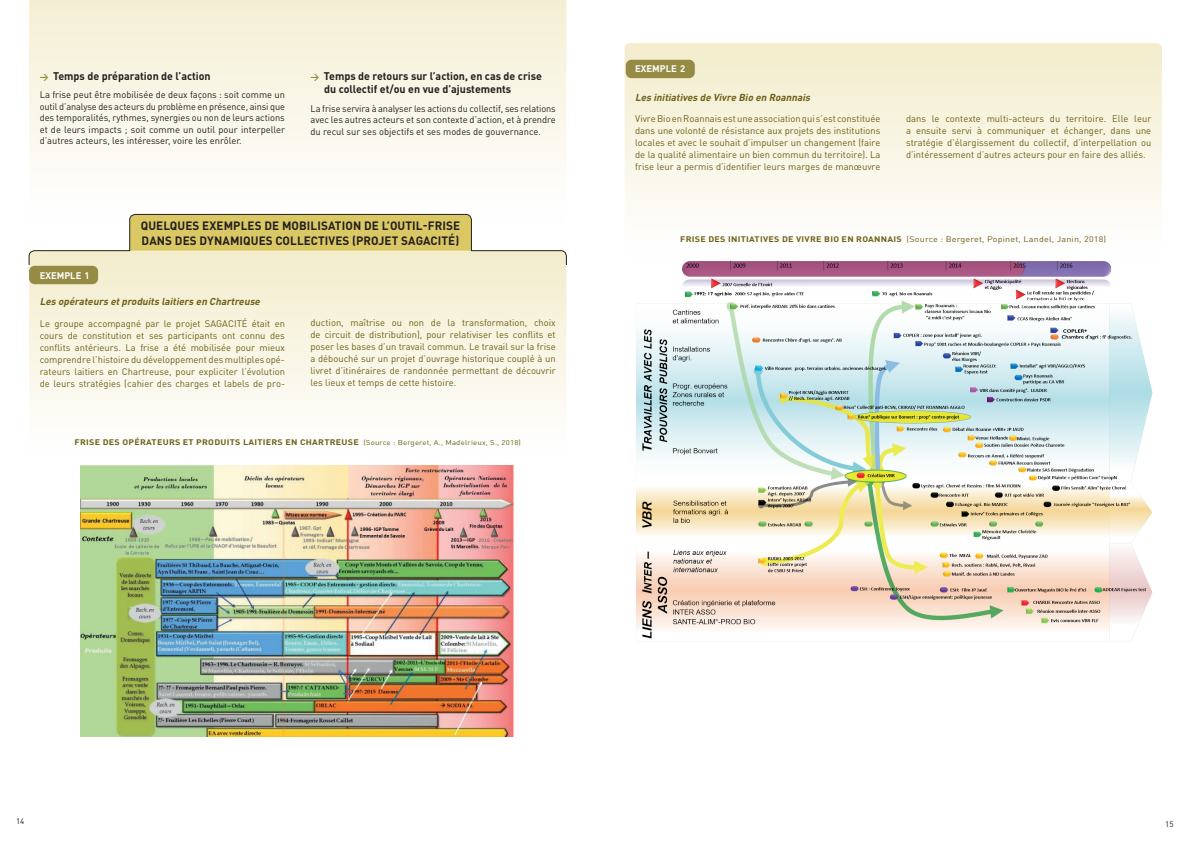
<style>
.page{position:relative;width:1191px;height:842px;background:#fff}
.page>*{position:absolute;margin:0;border:0;box-sizing:border-box;transform-origin:0 0}
.t1{font:700 12px/14.4px "DIN Pro";letter-spacing:.01em;color:#231f20}
.t2{font:700 11px/13px "DIN Pro";color:#231f20}
.t3{font:italic 700 10px "DIN Pro";color:#6d6016}
.t4{font:9.5px/12px "DIN Pro";color:#6d6016;text-align:justify}
.t5{font:9.5px/11.5px "DIN Pro";color:#231f20;text-align:justify}
.t6{font:700 9.5px "DIN Pro";color:#fff}
.t7{font:700 8px "DIN Pro";letter-spacing:.03em;color:#6d6016;scale:1.12 1}
.t8{font:8px "DIN Pro";letter-spacing:.02em;color:#6d6016;scale:1.12 1}
.t9{font:8px "DIN Pro";color:#231f20}
.s1{font-size:9px;color:#958b44}
.s2{font-weight:400;font-size:7px}
.s3{font-weight:700}
</style>
<div class="page">
<svg style="left:29px;top:0;width:537px;height:214px"></svg>
<svg style="left:29px;top:266px;width:537px;height:145px;fill:#f8f4e2"></svg>
<svg style="left:28px;top:214px;width:539px;height:52px"></svg>
<img style="left:80px;top:465px;width:434px;height:271px">
<div style="left:29px;top:266px;width:69px;height:18px;background:#958b44;border-radius:6px"></div>
<svg style="left:624px;top:43px;width:537px;height:168px;background:#f7f3e0"></svg>
<img style="left:636px;top:260px;width:516px;height:382px">
<div style="left:626px;top:60px;width:69px;height:18px;background:#958b44;border-radius:6px"></div>
<p class="t2" style="left:40px;top:69px;width:173px"><span class="s1">→</span> Temps de préparation de l’action</p>
<p class="t5" style="left:40px;top:88px;width:247px">La frise peut être mobilisée de deux façons : soit comme un outil d’analyse des acteurs du problème en présence, ainsi que des temporalités, rythmes, synergies ou non de leurs actions et de leurs impacts ; soit comme un outil pour interpeller d’autres acteurs, les intéresser, voire les enrôler.</p>
<p class="t2" style="left:324px;top:69px;width:219px;text-indent:-14px"><span class="s1">→</span> Temps de retours sur l’action, en cas de crise du collectif et/ou en vue d’ajustements</p>
<p class="t5" style="left:310px;top:102px;width:247px">La frise servira à analyser les actions du collectif, ses relations avec les autres acteurs et son contexte d’action, et à prendre du recul sur ses objectifs et ses modes de gouvernance.</p>
<p class="t1" style="left:141px;top:218px;width:321px">QUELQUES EXEMPLES DE MOBILISATION DE L’OUTIL-FRISE<br>DANS DES DYNAMIQUES COLLECTIVES (PROJET SAGACITÉ)</p>
<p class="t6" style="left:40px;top:269px;width:51px">EXEMPLE 1</p>
<p class="t4" style="left:40px;top:317px;width:247px">Le groupe accompagné par le projet SAGACITÉ était en cours de constitution et ses participants ont connu des conflits antérieurs. La frise a été mobilisée pour mieux comprendre l’histoire du développement des multiples opé&shy;rateurs laitiers en Chartreuse, pour expliciter l’évolution de leurs stratégies (cahier des charges et labels de pro-</p>
<p class="t4" style="left:310px;top:316px;width:247px">duction, maîtrise ou non de la transformation, choix de circuit de distribution), pour relativiser les conflits et poser les bases d’un travail commun. Le travail sur la frise a débouché sur un projet d’ouvrage historique couplé à un livret d’itinéraires de randonnée permettant de découvrir les lieux et temps de cette histoire.</p>
<p class="t3" style="left:40px;top:295px;width:224px">Les opérateurs etproduits laitiers en Chartreuse</p>
<p class="t7" style="left:75px;top:437px;width:400px">FRISE DES OPÉRATEURS ET PRODUITS LAITIERS EN CHARTREUSE <span class="s2">(Source : Bergeret, A., Madelrieux, S., 2018)</span></p>
<p class="t6" style="left:635px;top:62px;width:52px">EXEMPLE 2</p>
<p class="t3" style="left:635px;top:91px;width:179px">Les initiatives de Vivre Bio en Roannais</p>
<p class="t4" style="left:635px;top:112px;width:247px">Vivre Bio en Roannais est une association qui s’est constituée dans une volonté de résistance aux projets des institutions locales et avec le souhait d’impulser un changement (faire de la qualité alimentaire un bien commun du territoire). La frise leur a permis d’identifier leurs marges de manœuvre</p>
<p class="t4" style="left:906px;top:112px;width:247px">dans le contexte multi-acteurs du territoire. Elle leur a ensuite servi à communiquer et échanger, dans une stratégie d’élargissement du collectif, d’interpellation ou d’intéressement d’autres acteurs pour en faire des alliés.</p>
<p class="t8" style="left:680px;top:234px;width:382px"><span class="s3">FRISE DES INITIATIVES DE VIVRE BIO EN ROANNAIS</span> (Source : Bergeret, Popinet, Landel, Janin, 2018)</p>
<p class="t9" style="left:16px;top:816px;width:10px">14</p>
<p class="t9" style="left:1165px;top:818px;width:10px">15</p>
</div>
